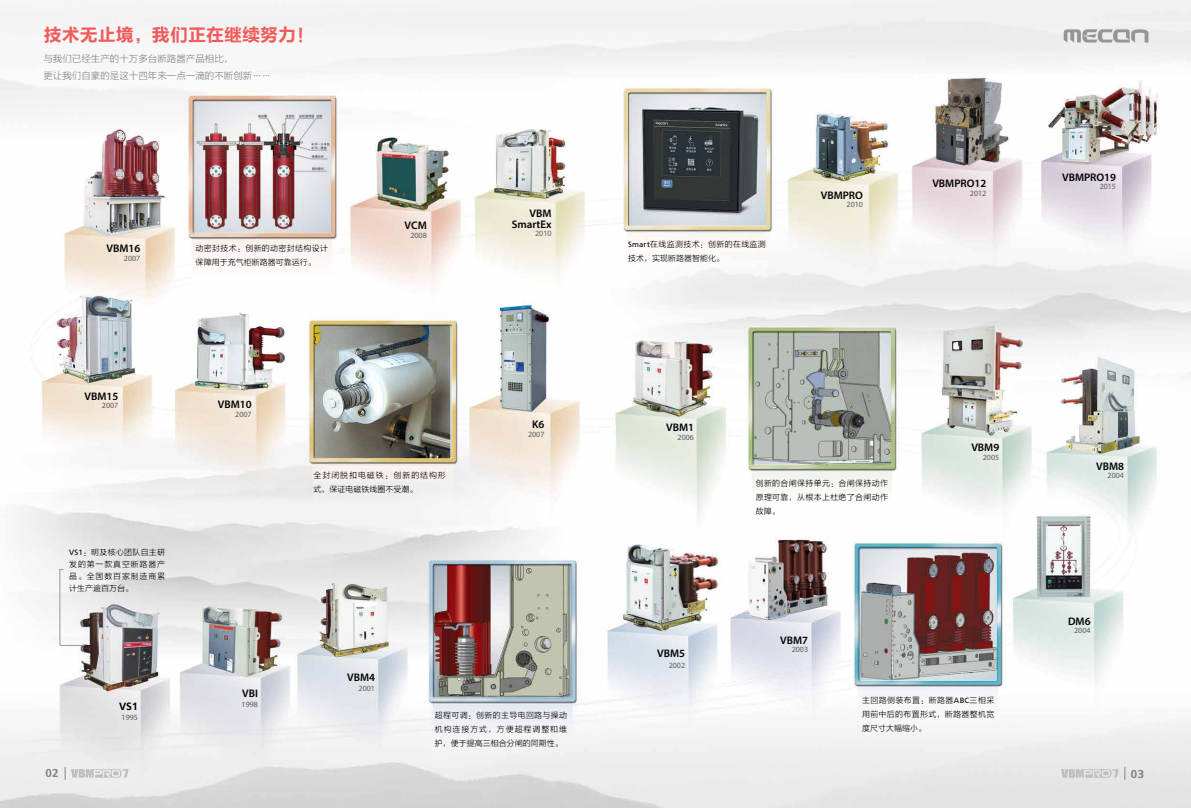
<style>
.page{position:relative;width:1191px;height:808px;background:#fff}
.page>*{position:absolute;margin:0;border:0;box-sizing:border-box;transform-origin:0 0}
.t1{font:18px "FZLTCHK GBK1 0";color:#f15b5b}
.t2{font:700 12px "Carto Gothic Std";color:#808285}
.t3{font:600 11px/11px "Myriad Pro";color:#000;text-align:right}
.t4{font:700 11px "Carto Gothic Std";color:#000}
.t5{font:9.5px/17px "FZLTXHK";color:#808285}
.t6{font:8px/14px "FZLTXHK";letter-spacing:.035em;color:#000;text-align:justify}
.t7{font:8px "Myriad Pro";color:#58595b}
.t8{font:8px/14px "FZLTXHK";letter-spacing:.11em;color:#000}
.s1{font-family:"Carto Gothic Std"}
</style>
<div class="page">
<img style="left:0;top:0;width:1191px;height:808px">
<svg style="left:60px;top:645px;width:24px;height:1px"></svg>
<hr style="left:60px;top:569px;width:1px;height:76px;background:#939598">
<svg style="left:1063px;top:29px;width:85px;height:14px"></svg>
<svg style="left:1124px;top:767px;width:1px;height:13px"></svg>
<svg style="left:65px;top:767px;width:63px;height:13px"></svg>
<svg style="left:1061px;top:769px;width:57px;height:9px"></svg>
<h1 class="t1" style="left:44px;top:25px;width:272px">技术无止境，我们正在继续努力！</h1>
<p class="t5" style="left:43px;top:51px;width:230px">与我们已经生产的十万多台断路器产品相比，<br>更让我们自豪的是这十四年来一点一滴的不断创新……</p>
<h3 class="t3" style="left:106px;top:243px;width:35px">VBM16</h3>
<p class="t7" style="left:124px;top:253px;width:18px">2007</p>
<h3 class="t3" style="left:85px;top:390px;width:35px">VBM15</h3>
<p class="t7" style="left:102px;top:401px;width:18px">2007</p>
<p class="t6" style="left:196px;top:242px;width:134px">动密封技术：创新的动密封结构设计保障用于充气柜断路器可靠运行。</p>
<h3 class="t3" style="left:218px;top:399px;width:35px">VBM10</h3>
<p class="t7" style="left:235px;top:409px;width:18px">2007</p>
<h3 class="t3" style="left:404px;top:220px;width:24px">VCM</h3>
<p class="t7" style="left:410px;top:230px;width:18px">2008</p>
<p class="t6" style="left:69px;top:546px;width:97px;line-height:12px"><span class="s1">VS1</span>：明及核心团队自主研发的第一款真空断路器产品。全国数百家制造商累计生产逾百万台。</p>
<p class="t8" style="left:314px;top:468px;width:134px">全封闭脱扣电磁铁：创新的结构形式，保证电磁铁线圈不受潮。</p>
<h3 class="t3" style="left:512px;top:207px;width:41px">VBM<br>SmartEx</h3>
<p class="t7" style="left:535px;top:229px;width:18px">2010</p>
<h3 class="t3" style="left:532px;top:419px;width:14px">K6</h3>
<p class="t7" style="left:528px;top:429px;width:18px">2007</p>
<h3 class="t4" style="left:119px;top:700px;width:20px">VS1</h3>
<p class="t7" style="left:122px;top:713px;width:18px">1995</p>
<h3 class="t3" style="left:242px;top:688px;width:17px">VBI</h3>
<p class="t7" style="left:242px;top:699px;width:18px">1998</p>
<h3 class="t3" style="left:347px;top:671px;width:29px">VBM4</h3>
<p class="t7" style="left:358px;top:683px;width:18px">2001</p>
<p class="t6" style="left:435px;top:709px;width:134px">超程可调：创新的主导电回路与操动机构连接方式，方便超程调整和维护，便于提高三相合分闸的同期性。</p>
<p class="t6" style="left:628px;top:237px;width:139px"><span class="s1">Smart</span>在线监测技术：创新的在线监测技术，实现断路器智能化。</p>
<h3 class="t3" style="left:820px;top:189px;width:44px">VBMPRO</h3>
<p class="t7" style="left:846px;top:200px;width:18px">2010</p>
<h3 class="t3" style="left:932px;top:178px;width:55px">VBMPRO12</h3>
<p class="t7" style="left:970px;top:188px;width:18px">2012</p>
<h3 class="t3" style="left:666px;top:422px;width:29px">VBM1</h3>
<p class="t7" style="left:677px;top:432px;width:18px">2006</p>
<h3 class="t3" style="left:657px;top:648px;width:29px">VBM5</h3>
<p class="t7" style="left:668px;top:660px;width:18px">2002</p>
<p class="t6" style="left:755px;top:476px;width:134px">创新的合闸保持单元：合闸保持动作原理可靠，从根本上杜绝了合闸动作故障。</p>
<h3 class="t3" style="left:780px;top:634px;width:29px">VBM7</h3>
<p class="t7" style="left:791px;top:645px;width:18px">2003</p>
<h3 class="t3" style="left:971px;top:442px;width:29px">VBM9</h3>
<p class="t7" style="left:983px;top:452px;width:18px">2005</p>
<p class="t6" style="left:862px;top:693px;width:134px">主回路侧装布置：断路器<span class="s1">ABC</span>三相采用前中后的布置形式，断路器整机宽度尺寸大幅缩小。</p>
<h3 class="t3" style="left:1062px;top:171px;width:55px">VBMPRO19</h3>
<p class="t7" style="left:1099px;top:182px;width:18px">2015</p>
<h3 class="t3" style="left:1096px;top:460px;width:29px">VBM8</h3>
<p class="t7" style="left:1107px;top:471px;width:18px">2004</p>
<h3 class="t3" style="left:1068px;top:615px;width:24px">DM6</h3>
<p class="t7" style="left:1074px;top:626px;width:18px">2004</p>
<h2 class="t2" style="left:45px;top:766px;width:15px">02</h2>
<h2 class="t2" style="left:1131px;top:767px;width:15px">03</h2>
</div>
